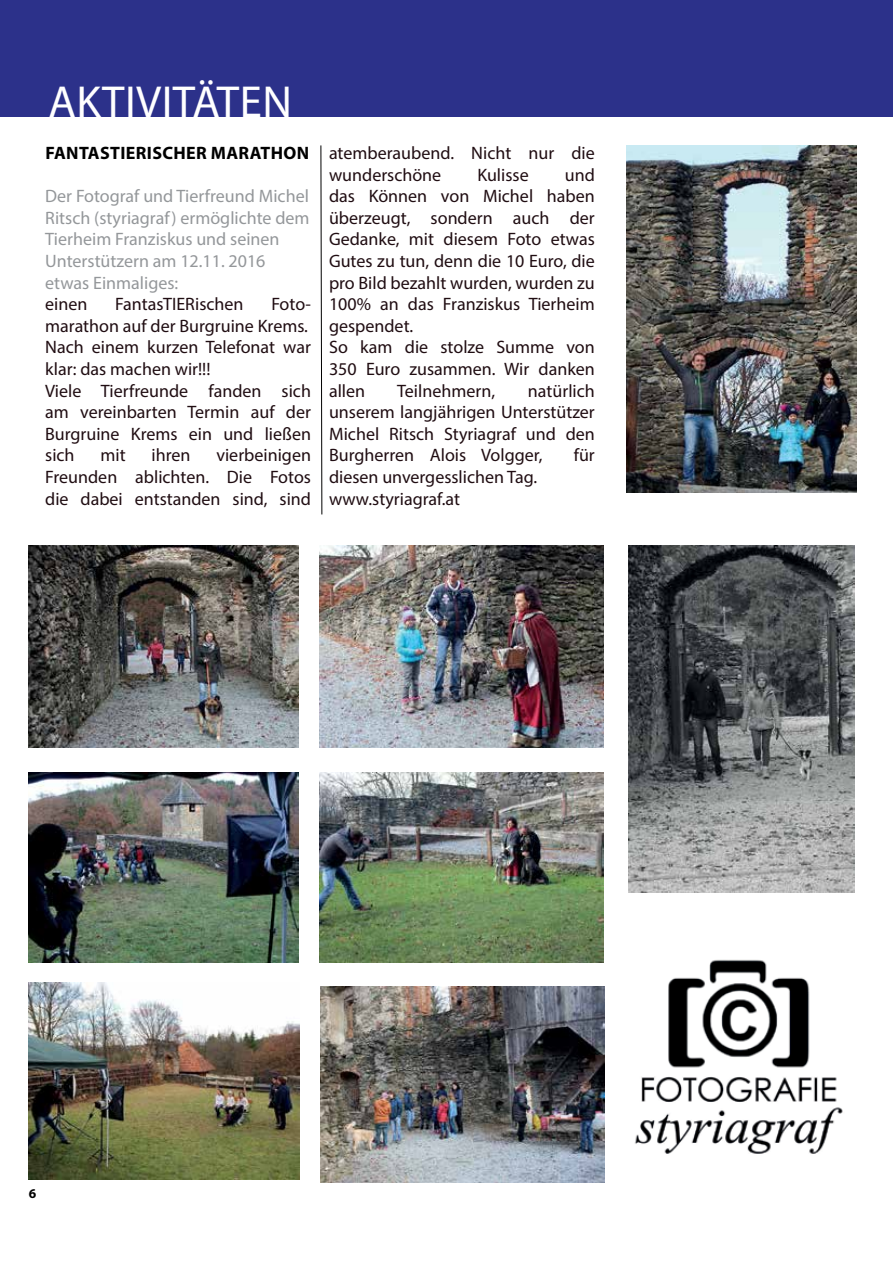
<style>
.page{position:relative;width:893px;height:1263px;background:#fff}
.page>*{position:absolute;margin:0;border:0;box-sizing:border-box;transform-origin:0 0}
.t1{font:45px "Myriad Pro";letter-spacing:.01em;color:#fff}
.t2{font:18px/21.6px "Myriad Pro";color:#200d12}
.t3{font:18px/21.6px "Myriad Pro";color:#94979a}
.t4{font:700 18px "Myriad Pro";letter-spacing:.02em;color:#000}
.t5{font:700 13.5px "Myriad Pro";color:#000}
</style>
<div class="page">
<div style="left:0;top:0;width:886px;height:117px;background:#2c318a"></div>
<svg style="left:320px;top:145px;width:2px;height:370px"></svg>
<div style="left:886px;top:0;width:7px;height:117px;background:#2c318a"></div>
<img style="left:626px;top:145px;width:231px;height:348px">
<img style="left:29px;top:545px;width:270px;height:203px">
<img style="left:319px;top:545px;width:285px;height:203px">
<img style="left:29px;top:773px;width:270px;height:189px">
<img style="left:319px;top:773px;width:285px;height:189px">
<img style="left:29px;top:983px;width:271px;height:196px">
<img style="left:320px;top:986px;width:284px;height:196px">
<img style="left:629px;top:545px;width:225px;height:347px">
<img style="left:635px;top:959px;width:208px;height:195px">
<h1 class="t1" style="left:48px;top:74px;width:245px">AKTIVITÄTEN</h1>
<p class="t4" style="left:45px;top:141px;width:265px">FANTASTIERISCHER MARATHON</p>
<p class="t3" style="left:45px;top:185px;width:266px">Der Fotograf und Tierfreund Michel<br>Ritsch (styriagraf) ermöglichte dem<br>Tierheim Franziskus und seinen<br>Unterstützern am 12.11. 2016 etwas Einmaliges:</p>
<p class="t2" style="left:45px;top:293px;width:44px">einen</p>
<p class="t2" style="left:115px;top:293px;width:130px">FantasTIERischen</p>
<p class="t2" style="left:45px;top:293px;width:267px;text-indent:226px">Foto&shy;marathon auf der Burgruine Krems.<br>Nach einem kurzen Telefonat war klar: das machen wir!!!<br>Viele Tierfreunde fanden sich am vereinbarten Termin auf der<br>Burgruine Krems ein und ließen sich</p>
<p class="t2" style="left:45px;top:444px;width:267px;text-align:justify;text-indent:171px">vierbeinigen Freunden ablichten. Die Fotos die dabei entstanden sind, sind</p>
<p class="t2" style="left:101px;top:444px;width:27px">mit</p>
<p class="t2" style="left:152px;top:444px;width:40px">ihren</p>
<p class="t2" style="left:329px;top:142px;width:267px">atemberaubend. Nicht nur die wunderschöne</p>
<p class="t2" style="left:329px;top:163px;width:267px;text-indent:236px">und das Können von Michel haben überzeugt, sondern auch der<br>Gedanke, mit diesem Foto etwas<br>Gutes zu tun, denn die 10 Euro, die pro Bild bezahlt wurden, wurden zu<br>100% an das Franziskus Tierheim gespendet.<br>So kam die stolze Summe von<br>350 Euro zusammen. Wir danken allen</p>
<p class="t2" style="left:477px;top:163px;width:53px">Kulisse</p>
<p class="t2" style="left:329px;top:379px;width:267px;text-align:justify;text-indent:199px">natürlich unserem langjährigen Unterstützer Michel Ritsch Styriagraf und den Burgherren Alois Volgger,</p>
<p class="t2" style="left:397px;top:379px;width:99px">Teilnehmern,</p>
<p class="t2" style="left:574px;top:444px;width:23px">für</p>
<p class="t2" style="left:329px;top:466px;width:210px">diesen unvergesslichen Tag. www.styriagraf.at</p>
<p class="t5" style="left:29px;top:1185px;width:9px">6</p>
</div>
